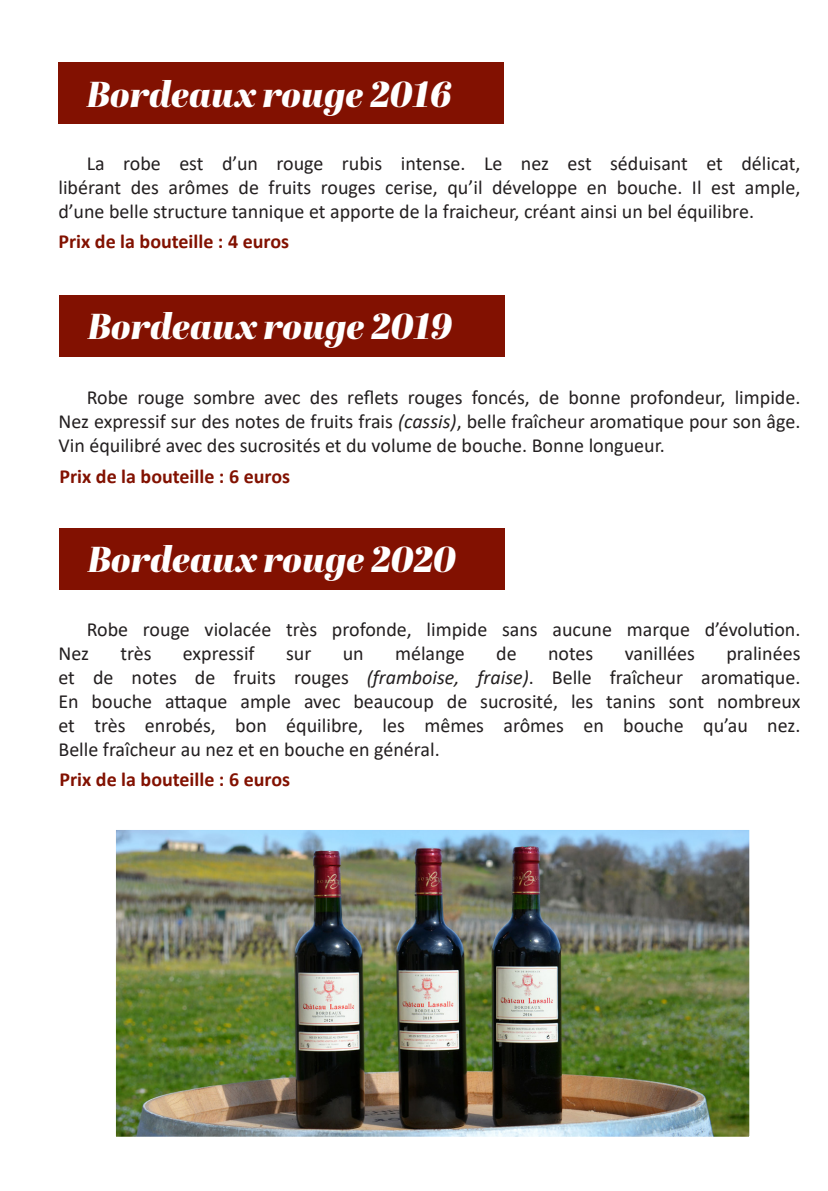
<style>
.page{position:relative;width:828px;height:1191px;background:#fff}
.page>*{position:absolute;margin:0;border:0;box-sizing:border-box;transform-origin:0 0}
.t1{font:italic 36px "Abril Fatface";color:#fff}
.t2{font:20px/24px "Calibri";color:#231f20;text-align:justify}
.t3{font:700 20px "Calibri";color:#821101}
.s1{font-style:italic}
</style>
<div class="page">
<div style="left:59px;top:62px;width:445px;height:62px;background:#821101"></div>
<div style="left:60px;top:295px;width:445px;height:61px;background:#821101"></div>
<div style="left:60px;top:528px;width:445px;height:62px;background:#821101"></div>
<img style="left:117px;top:831px;width:631px;height:304px">
<div style="left:114px;top:828px;width:637px;height:310px;border:2px solid #fff"></div>
<h1 class="t1" style="left:87px;top:68px;width:366px">Bordeaux rouge 2016</h1>
<p class="t2" style="left:58px;top:150px;width:743px;text-indent:28px">La robe est d’un rouge rubis intense. Le nez est séduisant et délicat, libérant des arômes de fruits rouges cerise, qu’il développe en bouche. Il est ample, d’une belle structure tannique et apporte de la fraicheur, créant ainsi un bel équilibre.</p>
<p class="t3" style="left:59px;top:227px;width:232px">Prix de la bouteille : 4 euros</p>
<h1 class="t1" style="left:88px;top:301px;width:366px">Bordeaux rouge 2019</h1>
<p class="t2" style="left:58px;top:385px;width:743px;text-indent:28px">Robe rouge sombre avec des reflets rouges foncés, de bonne profondeur, limpide.<br>Nez expressif sur des notes de fruits frais <span class="s1">(cassis)</span>, belle fraîcheur aromatique pour son âge.<br>Vin équilibré avec des sucrosités et du volume de bouche. Bonne longueur.</p>
<p class="t3" style="left:60px;top:462px;width:232px">Prix de la bouteille : 6 euros</p>
<h1 class="t1" style="left:88px;top:534px;width:369px">Bordeaux rouge 2020</h1>
<p class="t2" style="left:58px;top:617px;width:743px;text-indent:28px">Robe rouge violacée très profonde, limpide sans aucune marque d’évolution.<br>Nez</p>
<p class="t2" style="left:58px;top:641px;width:743px;text-indent:667px">pralinées et de notes de fruits rouges <span class="s1">(framboise, fraise)</span>. Belle fraîcheur aromatique.<br>En bouche attaque ample avec beaucoup de sucrosité, les tanins sont nombreux et très enrobés, bon équilibre, les mêmes arômes en bouche qu’au nez.<br>Belle fraîcheur au nez et en bouche en général.</p>
<p class="t2" style="left:120px;top:641px;width:33px">très</p>
<p class="t2" style="left:183px;top:641px;width:73px">expressif</p>
<p class="t2" style="left:286px;top:641px;width:27px">sur</p>
<p class="t2" style="left:342px;top:641px;width:22px">un</p>
<p class="t2" style="left:395px;top:641px;width:71px">mélange</p>
<p class="t2" style="left:496px;top:641px;width:22px">de</p>
<p class="t2" style="left:548px;top:641px;width:47px">notes</p>
<p class="t2" style="left:624px;top:641px;width:72px">vanillées</p>
<p class="t3" style="left:60px;top:765px;width:232px">Prix de la bouteille : 6 euros</p>
</div>
